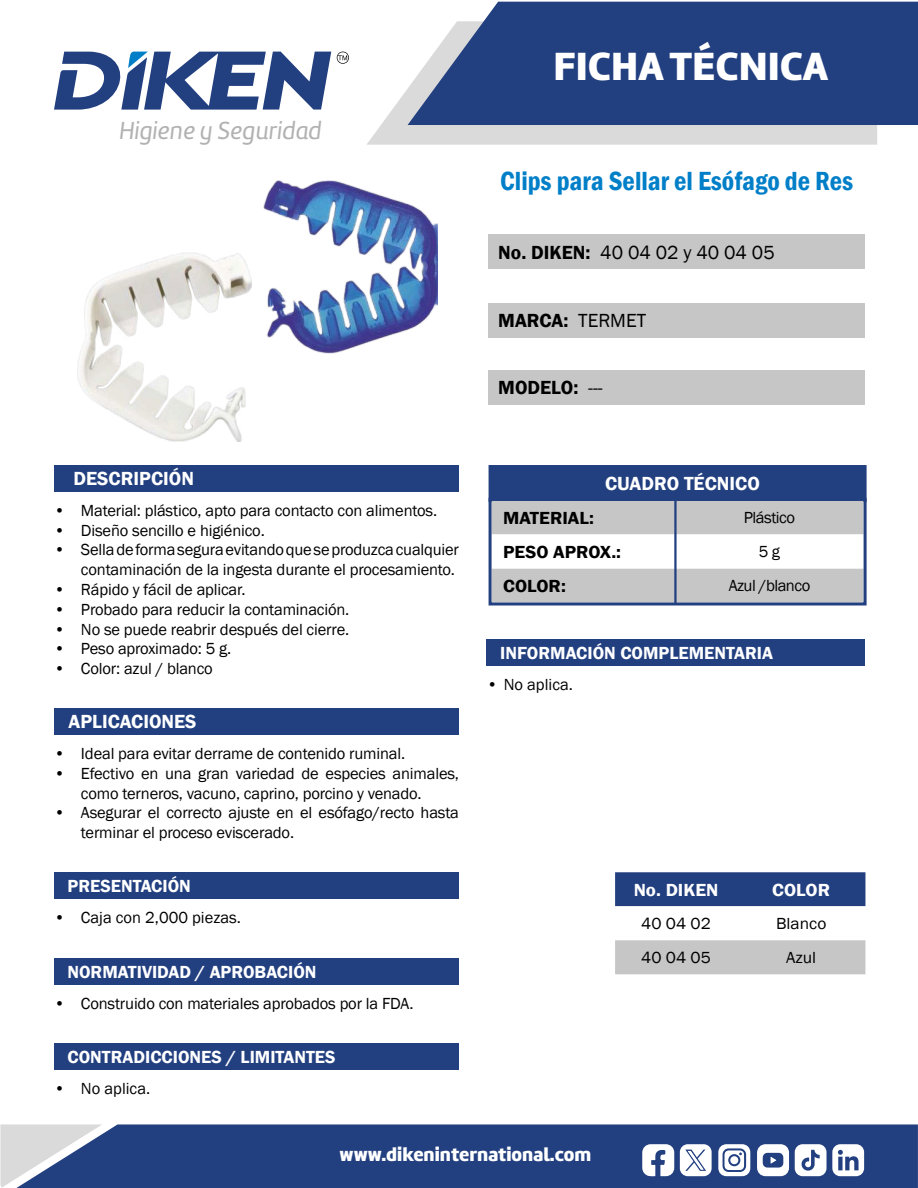
<style>
.page{position:relative;width:918px;height:1188px;background:#fff}
.page>*{position:absolute;margin:0;border:0;box-sizing:border-box;transform-origin:0 0}
.t1{font:40.8px "Amelia Basic Black";color:#fff}
.t2{font:600 condensed 27px "Franklin Gothic";color:#007fc8}
.t3{font:25.5px "Amelia Basic Italic";color:#b3b2b2}
.t4{font:600 19.5px "Franklin Gothic";color:#fff}
.t5{font:19.5px "Amelia Basic Black";color:#fff}
.t6{font:19.5px "Franklin Gothic";color:#000}
.t7{font:600 19.5px "Franklin Gothic";color:#000}
.t8{font:600 18px "Franklin Gothic";color:#fff}
.t9{font:600 18px "Franklin Gothic";color:#000;scale:1.05 1}
.t10{font:600 18px "Franklin Gothic";color:#fff;scale:1.05 1}
.t11{font:16.5px/19.8px "Franklin Gothic";letter-spacing:-.01em;color:#000}
.t12{font:16.5px "Franklin Gothic";letter-spacing:-.01em;color:#000;scale:1.05 1}
.t13{font:16.5px "Franklin Gothic";letter-spacing:-.03em;color:#000}
.s1{font-weight:600}
.s2{font-weight:400}
</style>
<div class="page">
<div style="left:102px;top:1124px;width:816px;height:64px;background:#223f80"></div>
<svg style="left:0;top:1124px;width:102px;height:64px;background:#9ea8bf"></svg>
<svg style="left:367px;top:88px;width:510px;height:57px;background:#ddddde"></svg>
<svg style="left:408px;top:2px;width:510px;height:123px;background:#36508b"></svg>
<svg style="left:54px;top:51px;width:277px;height:59px"></svg>
<svg style="left:337px;top:52px;width:12px;height:12px"></svg>
<svg style="left:680px;top:1144px;width:32px;height:32px"></svg>
<svg style="left:642px;top:1144px;width:32px;height:32px"></svg>
<svg style="left:718px;top:1144px;width:32px;height:32px"></svg>
<div style="left:730px;top:1156px;width:8px;height:8px;background:#fff;border-radius:50%"></div>
<svg style="left:757px;top:1144px;width:32px;height:32px"></svg>
<svg style="left:795px;top:1144px;width:69px;height:32px"></svg>
<div style="left:490px;top:467px;width:375px;height:34px;background:#223f80"></div>
<div style="left:489px;top:465px;width:378px;height:37px;border:3px solid #223f80"></div>
<div style="left:489px;top:235px;width:376px;height:34px;background:#c6c6c6"></div>
<div style="left:489px;top:303px;width:376px;height:34px;background:#c6c6c6"></div>
<div style="left:489px;top:371px;width:376px;height:34px;background:#c6c6c6"></div>
<svg style="left:493px;top:502px;width:370px;height:100px"></svg>
<div style="left:489px;top:498px;width:378px;height:108px;border:3px solid #223f80"></div>
<hr style="left:674px;top:499px;width:3px;height:105px;background:#223f80">
<svg style="left:615px;top:872px;width:250px;height:102px"></svg>
<div style="left:54px;top:465px;width:405px;height:27px;background:#223f80"></div>
<div style="left:54px;top:708px;width:405px;height:27px;background:#223f80"></div>
<div style="left:54px;top:872px;width:405px;height:27px;background:#223f80"></div>
<div style="left:54px;top:1043px;width:405px;height:26px;background:#223f80"></div>
<div style="left:487px;top:640px;width:378px;height:26px;background:#223f80"></div>
<div style="left:54px;top:958px;width:405px;height:27px;background:#223f80"></div>
<img style="left:263px;top:180px;width:174px;height:173px">
<img style="left:77px;top:252px;width:175px;height:189px">
<h3 class="t3" style="left:119px;top:116px;width:204px">Higiene y Seguridad</h3>
<p class="t4" style="left:74px;top:467px;width:122px">DESCRIPCIÓN</p>
<p class="t11" style="left:54px;top:501px;width:385px">• Material: plástico, apto para contacto con alimentos.</p>
<p class="t11" style="left:54px;top:521px;width:212px">• Diseño sencillo e higiénico.</p>
<p class="t11" style="left:54px;top:540px;width:407px;text-align:right">• Sella de forma segura evitando que se produzca cualquier contaminación de la ingesta durante el procesamiento.</p>
<p class="t11" style="left:54px;top:580px;width:193px">• Rápido y fácil de aplicar.</p>
<p class="t11" style="left:54px;top:600px;width:297px">• Probado para reducir la contaminación.</p>
<p class="t11" style="left:54px;top:620px;width:297px">• No se puede reabrir después del cierre.</p>
<p class="t11" style="left:54px;top:639px;width:179px">• Peso aproximado: 5 g.</p>
<p class="t11" style="left:54px;top:659px;width:160px">• Color: azul / blanco</p>
<p class="t4" style="left:69px;top:710px;width:129px">APLICACIONES</p>
<p class="t11" style="left:54px;top:744px;width:353px">• Ideal para evitar derrame de contenido ruminal.</p>
<p class="t11" style="left:81px;top:764px;width:380px;text-indent:-27px">• Efectivo en una gran variedad de especies animales, como terneros, vacuno, caprino, porcino y venado.</p>
<p class="t11" style="left:81px;top:803px;width:380px;text-indent:-27px">• Asegurar el correcto ajuste en el esófago/recto hasta terminar el proceso eviscerado.</p>
<p class="t8" style="left:68px;top:875px;width:125px">PRESENTACIÓN</p>
<p class="t11" style="left:54px;top:908px;width:188px">• Caja con 2,000 piezas.</p>
<p class="t8" style="left:68px;top:961px;width:251px">NORMATIVIDAD / APROBACIÓN</p>
<p class="t11" style="left:54px;top:994px;width:361px">• Construido con materiales aprobados por la FDA.</p>
<p class="t8" style="left:68px;top:1045px;width:270px">CONTRADICCIONES / LIMITANTES</p>
<p class="t11" style="left:54px;top:1079px;width:98px">• No aplica.</p>
<h1 class="t1" style="left:553px;top:41px;width:276px">FICHA TÉCNICA</h1>
<h2 class="t2" style="left:500px;top:163px;width:355px">Clips para Sellar el Esófago de Res</h2>
<p class="t6" style="left:498px;top:240px;width:278px"><span class="s1">No. DIKEN:</span> 40 04 02 y 40 04 05</p>
<p class="t7" style="left:498px;top:308px;width:149px">MARCA: <span class="s2">TERMET</span></p>
<p class="t7" style="left:498px;top:376px;width:106px">MODELO: <span class="s2">---</span></p>
<p class="t4" style="left:605px;top:472px;width:156px">CUADRO TÉCNICO</p>
<p class="t9" style="left:503px;top:507px;width:88px">MATERIAL:</p>
<p class="t13" style="left:744px;top:508px;width:53px">Plástico</p>
<p class="t9" style="left:503px;top:541px;width:114px">PESO APROX.:</p>
<p class="t11" style="left:759px;top:542px;width:22px">5 g</p>
<p class="t9" style="left:503px;top:575px;width:61px">COLOR:</p>
<p class="t13" style="left:729px;top:576px;width:83px">Azul /blanco</p>
<p class="t8" style="left:500px;top:642px;width:274px">INFORMACIÓN COMPLEMENTARIA</p>
<p class="t11" style="left:487px;top:675px;width:88px">• No aplica.</p>
<p class="t10" style="left:634px;top:878px;width:82px">No. DIKEN</p>
<p class="t10" style="left:772px;top:878px;width:57px">COLOR</p>
<p class="t12" style="left:641px;top:913px;width:68px">40 04 02</p>
<p class="t12" style="left:776px;top:913px;width:49px">Blanco</p>
<p class="t12" style="left:641px;top:947px;width:68px">40 04 05</p>
<p class="t12" style="left:786px;top:947px;width:30px">Azul</p>
<p class="t5" style="left:340px;top:1143px;width:253px">www.dikeninternational.com</p>
</div>
